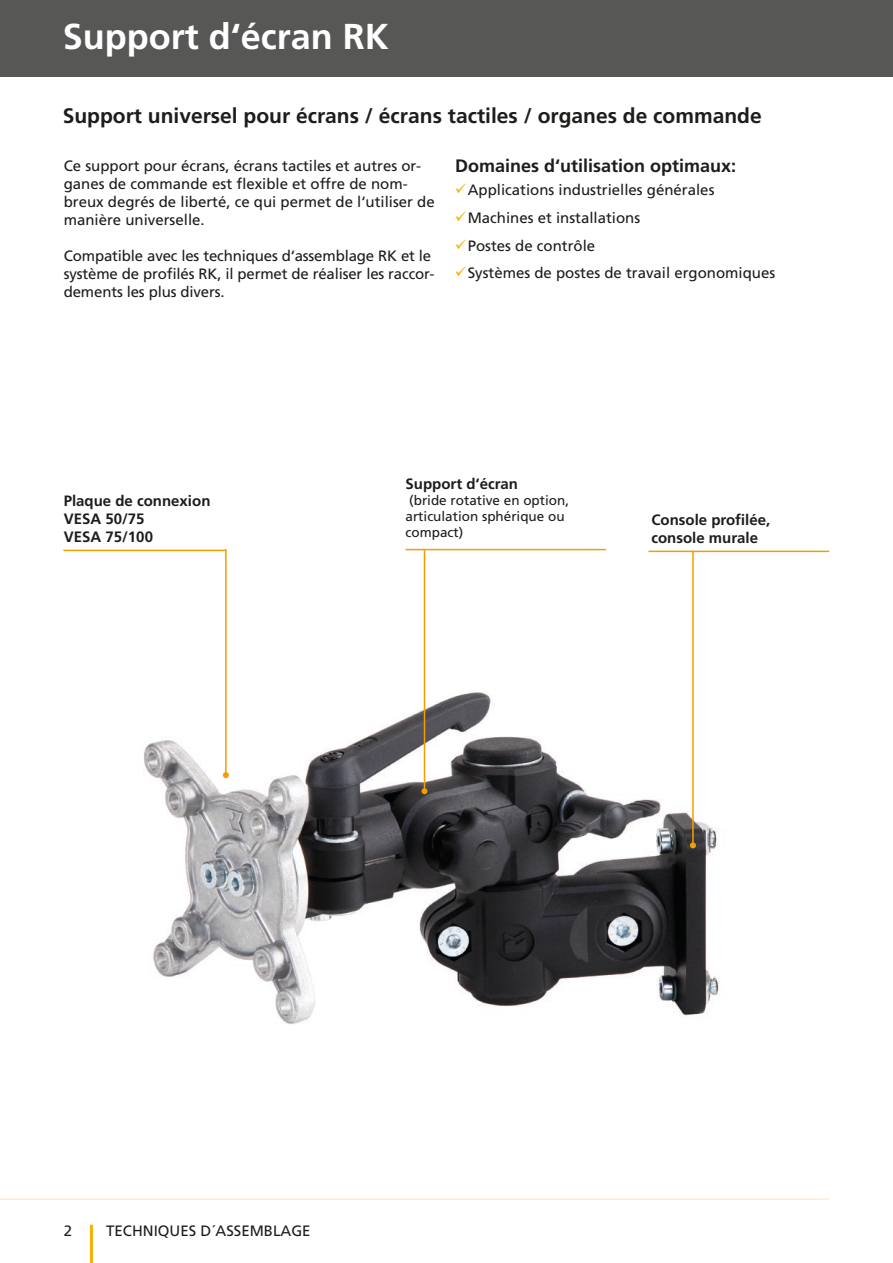
<style>
.page{position:relative;width:893px;height:1263px;background:#fff}
.page>*{position:absolute;margin:0;border:0;box-sizing:border-box;transform-origin:0 0}
.t1{font:700 36px "Frutiger";color:#fff}
.t2{font:700 21px "Frutiger";color:#1d1d1b}
.t3{font:700 18px "Frutiger";color:#1d1d1b}
.t4{font:15px/18px "Frutiger";color:#1d1d1b}
.t5{font:700 15px/18px "Frutiger";color:#1d1d1b}
.t6{font:13.5px/16.2px "Frutiger";color:#1d1d1b}
</style>
<div class="page">
<div style="left:0;top:0;width:893px;height:77px;background:#575756"></div>
<hr style="left:90px;top:1225px;width:3px;height:38px;background:#f9b100">
<hr style="left:0;top:1198px;width:829px;height:2px;background:#ffeccb">
<img style="left:144px;top:678px;width:575px;height:346px">
<hr style="left:63px;top:550px;width:163px;height:1px;background:#f59d00">
<hr style="left:424px;top:550px;width:1px;height:241px;background:#f59d00">
<svg style="left:421px;top:788px;width:6px;height:6px"></svg>
<hr style="left:225px;top:550px;width:2px;height:225px;background:#f59d00">
<svg style="left:223px;top:772px;width:6px;height:6px"></svg>
<hr style="left:406px;top:549px;width:200px;height:1px;background:#f59d00">
<hr style="left:692px;top:551px;width:2px;height:294px;background:#f59d00">
<svg style="left:690px;top:842px;width:6px;height:6px"></svg>
<hr style="left:648px;top:551px;width:181px;height:1px;background:#f59d00">
<h1 class="t1" style="left:63px;top:16px;width:328px">Support d‘écran RK</h1>
<h2 class="t2" style="left:63px;top:103px;width:700px">Support universel pour écrans / écrans tactiles / organes de commande</h2>
<p class="t4" style="left:64px;top:157px;width:372px">Ce support pour écrans, écrans tactiles et autres or&shy;ganes de commande est flexible et offre de nom&shy;breux degrés de liberté, ce qui permet de l‘utiliser de manière universelle.</p>
<p class="t4" style="left:64px;top:247px;width:372px">Compatible avec les techniques d‘assemblage RK et le système de profilés RK, il permet de réaliser les raccor&shy;dements les plus divers.</p>
<p class="t3" style="left:455px;top:155px;width:283px">Domaines d‘utilisation optimaux:</p>
<p class="t4" style="left:468px;top:176px;width:309px;line-height:27.8px">Applications industrielles générales<br>Machines et installations<br>Postes de contrôle<br>Systèmes de postes de travail ergonomiques</p>
<p class="t5" style="left:64px;top:491px;width:148px">Plaque de connexion<br>VESA 50/75<br>VESA 75/100</p>
<p class="t5" style="left:406px;top:475px;width:114px">Support d‘écran</p>
<p class="t6" style="left:406px;top:492px;width:165px">(bride rotative en option, articulation sphérique ou compact)</p>
<p class="t5" style="left:651px;top:511px;width:120px">Console profilée, console murale</p>
<p class="t4" style="left:64px;top:1222px;width:10px">2</p>
<p class="t4" style="left:106px;top:1222px;width:206px">TECHNIQUES D´ASSEMBLAGE</p>
</div>
